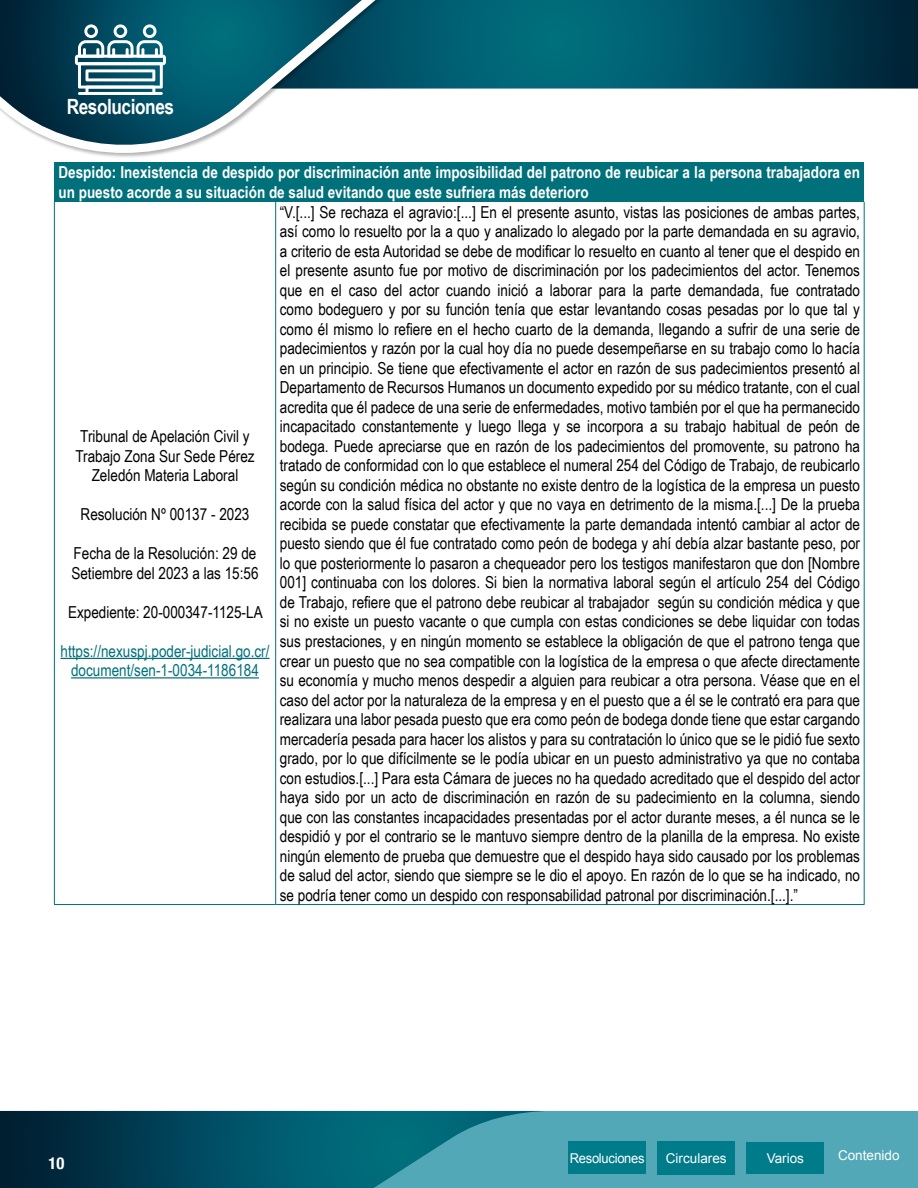
<style>
.page{position:relative;width:918px;height:1188px;background:#fff}
.page>*{position:absolute;margin:0;border:0;box-sizing:border-box;transform-origin:0 0}
.t1{font:700 21px "Arial Narrow";letter-spacing:-.02em;color:#fff}
.t2{font:16.5px/19.5px "Arial Narrow";color:#000;text-align:center}
.t3{font:700 16.5px/19.5px "Arial Narrow";color:#fff}
.t4{font:16.5px/19.5px "Arial Narrow";color:#00707b;text-align:center}
.t5{font:700 condensed 16.5px "Helvetica Neue";color:#fff}
.t6{font:13.5px "Arial";color:#fff}
.t7{font:13.5px "Arial";letter-spacing:-.02em;color:#fff;scale:.96 1}
</style>
<div class="page">
<svg style="left:0;top:1111px;width:374px;height:77px;background:#00455a"></svg>
<svg style="left:374px;top:1111px;width:544px;height:77px;background:#469ead"></svg>
<div style="left:568px;top:1142px;width:78px;height:32px;background:#007b8a"></div>
<div style="left:657px;top:1141px;width:78px;height:34px;background:#007b8a"></div>
<div style="left:746px;top:1142px;width:78px;height:31px;background:#007b8a"></div>
<svg style="left:470px;top:0;width:448px;height:89px;background:#015165"></svg>
<svg style="left:451px;top:0;width:13px;height:89px"></svg>
<svg style="left:0;top:0;width:451px;height:157px"></svg>
<svg style="left:75px;top:24px;width:91px;height:71px"></svg>
<hr style="left:78px;top:92px;width:85px;height:3px;background:#fff">
<div style="left:54px;top:162px;width:810px;height:40px;background:#00707b"></div>
<hr style="left:54px;top:202px;width:1px;height:702px;background:#00707b">
<hr style="left:275px;top:202px;width:1px;height:702px;background:#00707b">
<hr style="left:864px;top:202px;width:1px;height:702px;background:#00707b">
<hr style="left:54px;top:904px;width:222px;height:1px;background:#00707b">
<hr style="left:276px;top:904px;width:589px;height:1px;background:#00707b">
<hr style="left:60px;top:658px;width:210px;height:1px;background:#00707b">
<hr style="left:71px;top:677px;width:188px;height:2px;background:#00707b">
<p class="t1" style="left:67px;top:90px;width:109px">Resoluciones</p>
<p class="t3" style="left:58px;top:162px;width:803px">Despido: Inexistencia de despido por discriminación ante imposibilidad del patrono de reubicar a la persona trabajadora en un puesto acorde a su situación de salud evitando que este sufriera más deterioro</p>
<p class="t2" style="left:75px;top:426px;width:181px">Tribunal de Apelación Civil y<br>Trabajo Zona Sur Sede Pérez<br>Zeledón Materia Laboral</p>
<p class="t2" style="left:81px;top:504px;width:170px">Resolución Nº 00137 - 2023</p>
<p class="t2" style="left:71px;top:543px;width:189px;text-align:left">Fecha de la Resolución: 29 de<br>Setiembre del 2023 a las 15:56</p>
<p class="t2" style="left:68px;top:602px;width:196px">Expediente: 20-000347-1125-LA</p>
<p class="t4" style="left:60px;top:641px;width:211px">https://nexuspj.poder-judicial.go.cr/ document/sen-1-0034-1186184</p>
<p class="t2" style="left:280px;top:202px;width:582px;text-align:justify">“V.[...] Se rechaza el agravio:[...] En el presente asunto, vistas las posiciones de ambas partes, así como lo resuelto por la a quo y analizado lo alegado por la parte demandada en su agravio, a criterio de esta Autoridad se debe de modificar lo resuelto en cuanto al tener que el despido en el presente asunto fue por motivo de discriminación por los padecimientos del actor. Tenemos que en el caso del actor cuando inició a laborar para la parte demandada, fue contratado como bodeguero y por su función tenía que estar levantando cosas pesadas por lo que tal y como él mismo lo refiere en el hecho cuarto de la demanda, llegando a sufrir de una serie de padecimientos y razón por la cual hoy día no puede desempeñarse en su trabajo como lo hacía en un principio. Se tiene que efectivamente el actor en razón de sus padecimientos presentó al Departamento de Recursos Humanos un documento expedido por su médico tratante, con el cual acredita que él padece de una serie de enfermedades, motivo también por el que ha permanecido incapacitado constantemente y luego llega y se incorpora a su trabajo habitual de peón de bodega. Puede apreciarse que en razón de los padecimientos del promovente, su patrono ha tratado de conformidad con lo que establece el numeral 254 del Código de Trabajo, de reubicarlo según su condición médica no obstante no existe dentro de la logística de la empresa un puesto acorde con la salud física del actor y que no vaya en detrimento de la misma.[...] De la prueba recibida se puede constatar que efectivamente la parte demandada intentó cambiar al actor de puesto siendo que él fue contratado como peón de bodega y ahí debía alzar bastante peso, por lo que posteriormente lo pasaron a chequeador pero los testigos manifestaron que don [Nombre 001] continuaba con los dolores. Si bien la normativa laboral según el artículo 254 del Código de Trabajo, refiere que el patrono debe reubicar al trabajador según su condición médica y que si no existe un puesto vacante o que cumpla con estas condiciones se debe liquidar con todas sus prestaciones, y en ningún momento se establece la obligación de que el patrono tenga que crear un puesto que no sea compatible con la logística de la empresa o que afecte directamente su economía y mucho menos despedir a alguien para reubicar a otra persona. Véase que en el caso del actor por la naturaleza de la empresa y en el puesto que a él se le contrató era para que realizara una labor pesada puesto que era como peón de bodega donde tiene que estar cargando mercadería pesada para hacer los alistos y para su contratación lo único que se le pidió fue sexto grado, por lo que difícilmente se le podía ubicar en un puesto administrativo ya que no contaba con estudios.[...] Para esta Cámara de jueces no ha quedado acreditado que el despido del actor haya sido por un acto de discriminación en razón de su padecimiento en la columna, siendo que con las constantes incapacidades presentadas por el actor durante meses, a él nunca se le despidió y por el contrario se le mantuvo siempre dentro de la planilla de la empresa. No existe ningún elemento de prueba que demuestre que el despido haya sido causado por los problemas de salud del actor, siendo que siempre se le dio el apoyo. En razón de lo que se ha indicado, no se podría tener como un despido con responsabilidad patronal por discriminación.[...].”</p>
<p class="t5" style="left:49px;top:1149px;width:17px">10</p>
<p class="t7" style="left:570px;top:1149px;width:80px">Resoluciones</p>
<p class="t6" style="left:666px;top:1149px;width:62px">Circulares</p>
<p class="t6" style="left:767px;top:1149px;width:39px">Varios</p>
<p class="t6" style="left:838px;top:1146px;width:63px">Contenido</p>
</div>
